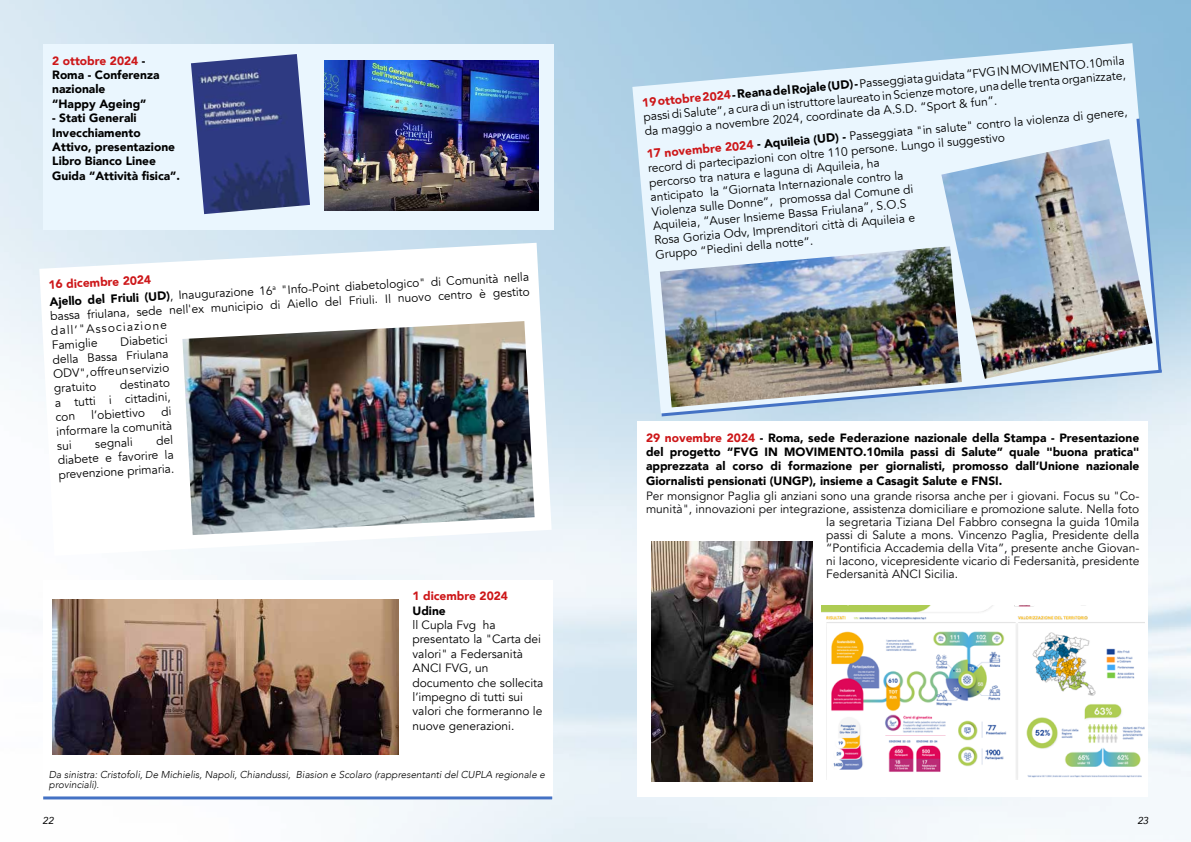
<style>
.page{position:relative;width:1191px;height:842px;background:#fff}
.page>*{position:absolute;margin:0;border:0;box-sizing:border-box;transform-origin:0 0}
.t1{font:12px/14.4px "Avenir";color:#000;text-align:justify}
.t2{font:900 12px/14.4px "Avenir";color:#000}
.t3{font:12px "Avenir";color:#080809}
.t4{font:900 12px "Avenir";color:#cd1719}
.t5{font:italic 300 10px/10.8px "Avenir";color:#000}
.t6{font:italic 10px "Avenir";color:#000}
.s1{color:#cd1719}
.s2{font-weight:900;color:#cd1719}
.s3{font-weight:900}
</style>
<div class="page">
<svg style="left:632px;top:43px;width:529px;height:373px;background:#cfe5f3"></svg>
<div style="left:44px;top:44px;width:510px;height:186px;background:#eaf6fe"></div>
<img style="left:324px;top:61px;width:215px;height:149px">
<img style="left:191px;top:54px;width:119px;height:160px">
<img style="left:651px;top:541px;width:161px;height:240px">
<img style="left:821px;top:606px;width:323px;height:173px">
<svg style="left:39px;top:243px;width:512px;height:313px"></svg>
<img style="left:182px;top:321px;width:352px;height:214px">
<img style="left:52px;top:600px;width:346px;height:155px">
<hr style="left:43px;top:796px;width:509px;height:3px;background:#4472c4">
<img style="left:658px;top:115px;width:507px;height:303px">
<p class="t2" style="left:52px;top:53px;width:109px"><span class="s1">2 ottobre 2024</span> -<br>Roma - Conferenza nazionale<br>“Happy Ageing”</p>
<p class="t2" style="left:52px;top:111px;width:129px">- Stati Generali<br>Invecchiamento<br>Attivo, presentazione<br>Libro Bianco Linee<br>Guida “Attività fisica”.</p>
<p class="t1" style="left:48px;top:276px;width:482px;line-height:17.2px;rotate:-3deg"><span class="s2">16 dicembre 2024<br></span><span class="s3">Ajello del Friuli (UD)</span>, Inaugurazione 16<sup>a</sup> "Info-Point diabetologico" di Comunità nella</p>
<p class="t1" style="left:50px;top:309px;width:482px;text-align:left;rotate:-3deg">bassa friulana, sede nell'ex municipio di Aiello del Friuli. Il nuovo centro è gestito dall’"Associazione<br>Famiglie</p>
<p class="t1" style="left:51px;top:338px;width:118px;text-indent:68px;rotate:-3deg">Diabetici della Bassa Friulana ODV", offre un servizio gratuito</p>
<p class="t1" style="left:54px;top:381px;width:118px;text-indent:66px;rotate:-3deg">destinato a tutti i cittadini, con</p>
<p class="t1" style="left:55px;top:410px;width:118px;text-indent:106px;rotate:-3deg">di informare la comunità sui</p>
<p class="t1" style="left:91px;top:408px;width:55px;rotate:-3deg">l’obiettivo</p>
<p class="t1" style="left:57px;top:439px;width:118px;text-indent:99px;rotate:-3deg">del diabete e favorire la prevenzione primaria.</p>
<p class="t1" style="left:95px;top:437px;width:39px;rotate:-3deg">segnali</p>
<p class="t4" style="left:412px;top:586px;width:97px">1 dicembre 2024</p>
<p class="t2" style="left:412px;top:603px;width:35px">Udine</p>
<p class="t1" style="left:412px;top:618px;width:132px;text-align:left">ll Cupla Fvg ha presentato la "Carta dei valori" a Federsanità<br>ANCI FVG, un documento che sollecita l’impegno di tutti sui valori che formeranno le nuove generazioni.</p>
<p class="t5" style="left:49px;top:769px;width:497px">Da sinistra: Cristofoli, De Michielis, Napoli, Chiandussi, Biasion e Scolaro (rappresentanti del CUPLA regionale e provinciali).</p>
<p class="t1" style="left:641px;top:96px;width:485px;rotate:-5deg"><span class="s2">19 ottobre 2024</span> <span class="s3">- Reana del Rojale (UD) -</span> Passeggiata guidata “FVG IN MOVIMENTO.10mila passi di Salute”, a cura di un istruttore laureato in Scienze motore, una delle trenta organizzate, da maggio a novembre 2024, coordinate da A.S.D. “Sport &amp; fun”.</p>
<p class="t1" style="left:646px;top:147px;width:484px;text-align:left;rotate:-5deg"><span class="s2">17 novembre 2024</span> <span class="s3">- Aquileia (UD) -</span> Passeggiata "in salute" contro la violenza di genere, record di partecipazioni con oltre 110 persone. Lungo il suggestivo<br>percorso tra natura e laguna di Aquileia, ha<br>anticipato la “Giornata Internazionale contro la<br>Violenza sulle Donne”, promossa dal Comune di<br>Aquileia, “Auser Insieme Bassa Friulana”, S.O.S<br>Rosa Gorizia Odv, Imprenditori città di Aquileia e<br>Gruppo “Piedini della notte”.</p>
<p class="t2" style="left:646px;top:430px;width:495px;text-align:justify"><span class="s1">29 novembre 2024</span> - Roma, sede Federazione nazionale della Stampa - Presentazione del progetto “FVG IN MOVIMENTO.10mila passi di Salute” quale "buona pratica" apprezzata al corso di formazione per giornalisti, promosso dall’Unione nazionale Giornalisti pensionati (UNGP), insieme a Casagit Salute e FNSI.</p>
<p class="t3" style="left:646px;top:489px;width:495px">Per monsignor Paglia gli anziani sono una grande risorsa anche per i giovani. Focus su "Co-</p>
<p class="t3" style="left:646px;top:502px;width:495px">munità", innovazioni per integrazione, assistenza domiciliare e promozione salute. Nella foto</p>
<p class="t3" style="left:826px;top:515px;width:315px">la segretaria Tiziana Del Fabbro consegna la guida 10mila</p>
<p class="t3" style="left:826px;top:528px;width:315px">passi di Salute a mons. Vincenzo Paglia, Presidente della</p>
<p class="t3" style="left:826px;top:541px;width:315px">“Pontificia Accademia della Vita”, presente anche Giovan-</p>
<p class="t3" style="left:826px;top:554px;width:315px">ni Iacono, vicepresidente vicario di Federsanità, presidente</p>
<p class="t3" style="left:826px;top:567px;width:133px">Federsanità ANCI Sicilia.</p>
<p class="t6" style="left:43px;top:814px;width:13px">22</p>
<p class="t6" style="left:1137px;top:814px;width:13px">23</p>
</div>
